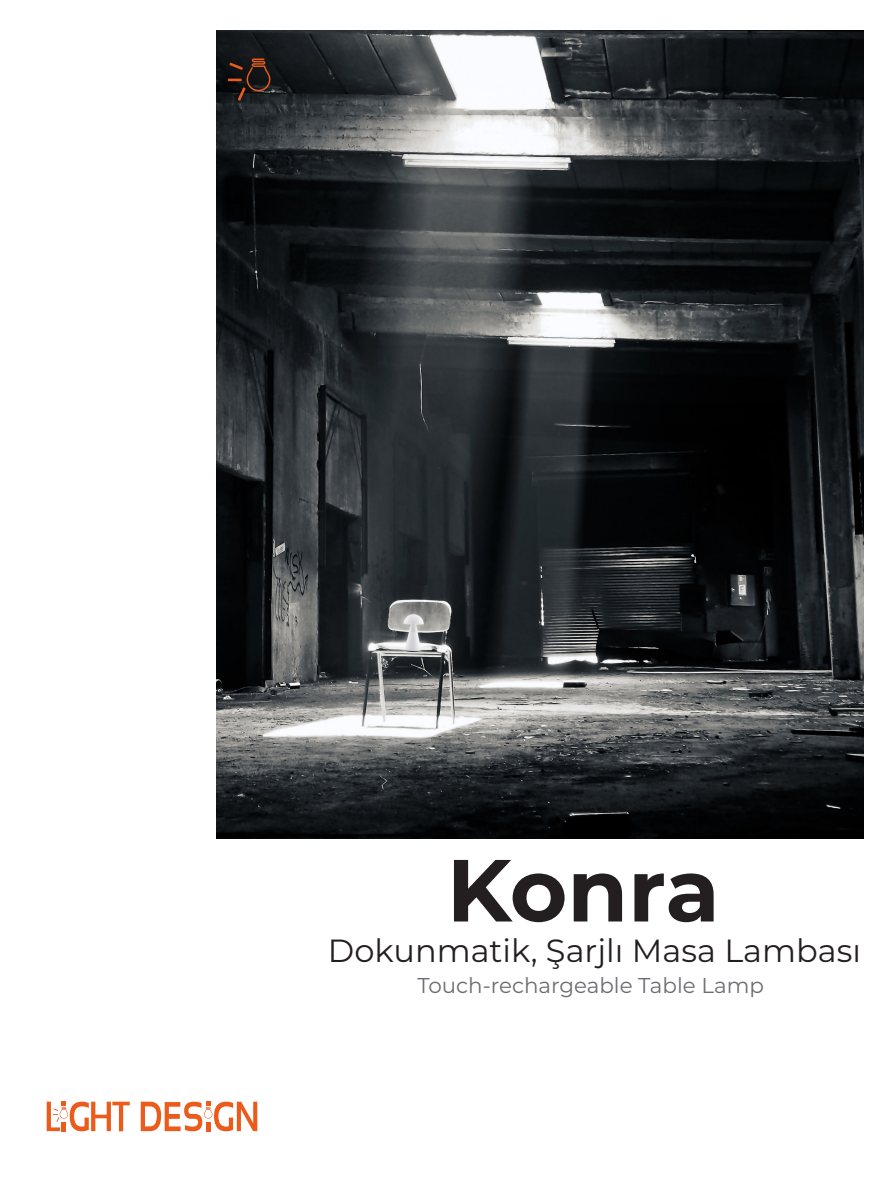
<style>
.page{position:relative;width:893px;height:1191px;background:#fff}
.page>*{position:absolute;margin:0;border:0;box-sizing:border-box;transform-origin:0 0}
.t1{font:700 87.9px "Montserrat";letter-spacing:-.005em;color:#231f20}
.t2{font:32.1px "Montserrat";color:#231f20}
.t3{font:21.45px "Montserrat";color:#6c6d70}
</style>
<div class="page">
<img style="left:217px;top:30px;width:646px;height:808px">
<svg style="left:228px;top:58px;width:44px;height:43px;background:#31201a"></svg>
<svg style="left:141px;top:1101px;width:116px;height:30px"></svg>
<svg style="left:47px;top:1101px;width:83px;height:30px"></svg>
<p class="t1" style="left:447px;top:827px;width:274px">Konra</p>
<p class="t2" style="left:328px;top:928px;width:535px">Dokunmatik, Şarjlı Masa Lambası</p>
<p class="t3" style="left:417px;top:971px;width:348px">Touch-rechargeable Table Lamp</p>
</div>
